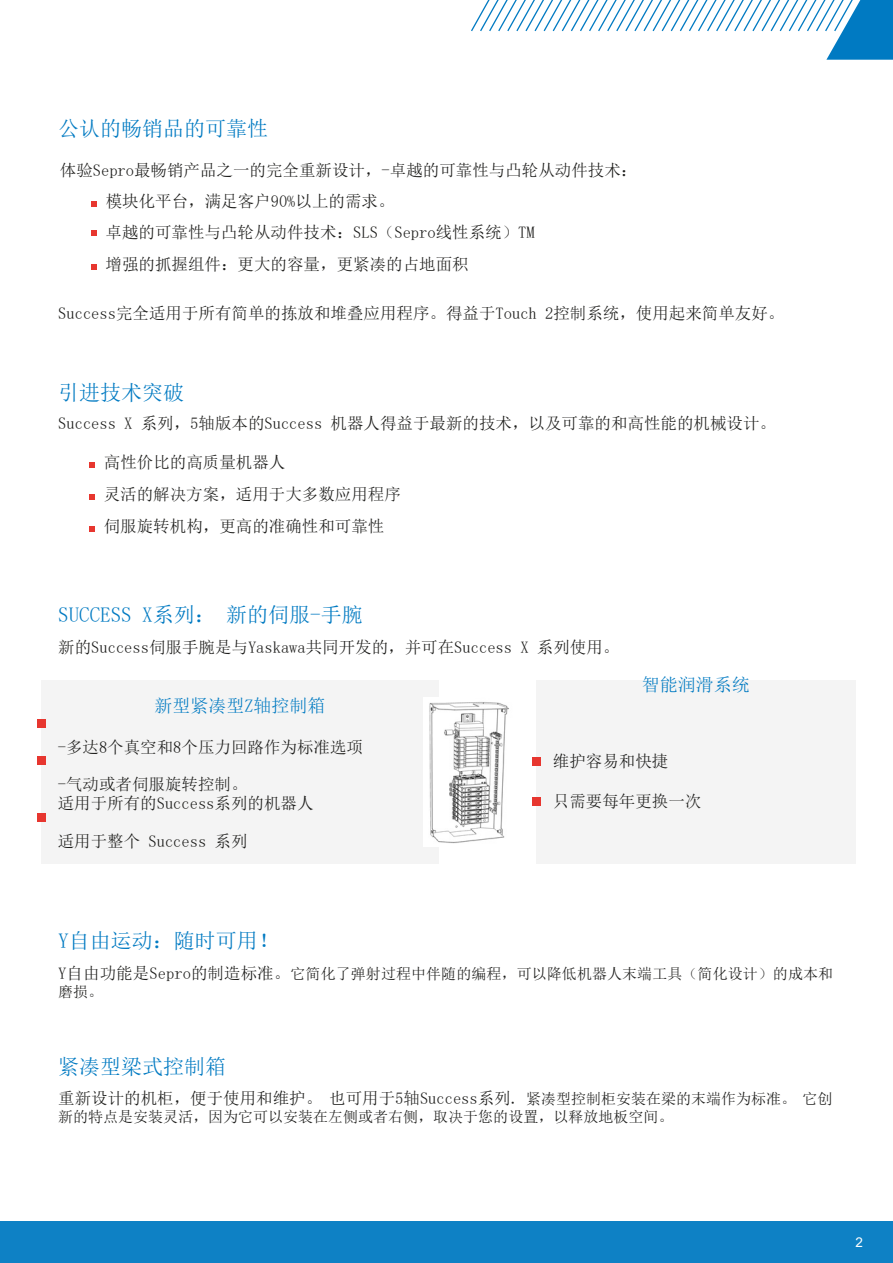
<style>
.page{position:relative;width:893px;height:1263px;background:#fff}
.page>*{position:absolute;margin:0;border:0;box-sizing:border-box;transform-origin:0 0}
.t1{font:21.15px "Sim Sun";color:#007ac2}
.t2{font:21px "Sim Sun";color:#007ac2}
.t3{font:18px "Sim Sun";color:#007ac2}
.t4{font:16.5px/19.8px "Sim Sun";color:#1d1d1b}
.t5{font:15px/18px "Sim Sun";color:#1d1d1b}
.t6{font:13.5px "Arial";color:#fff}
.s1{font-size:16.5px}
.s2{font-size:15px}
</style>
<div class="page">
<svg style="left:471px;top:0;width:422px;height:60px"></svg>
<div style="left:0;top:1221px;width:893px;height:42px;background:#0e81c5"></div>
<svg style="left:91px;top:201px;width:5px;height:6px"></svg>
<svg style="left:91px;top:230px;width:5px;height:6px"></svg>
<svg style="left:91px;top:264px;width:5px;height:6px"></svg>
<svg style="left:89px;top:462px;width:6px;height:6px"></svg>
<svg style="left:89px;top:494px;width:6px;height:6px"></svg>
<svg style="left:89px;top:526px;width:6px;height:6px"></svg>
<div style="left:41px;top:680px;width:398px;height:183px;background:#f4f4f4"></div>
<div style="left:37px;top:719px;width:8px;height:9px;background:#e7362f"></div>
<div style="left:37px;top:756px;width:8px;height:8px;background:#e7362f"></div>
<div style="left:536px;top:680px;width:320px;height:183px;background:#f4f4f4"></div>
<div style="left:532px;top:757px;width:9px;height:8px;background:#e7362f"></div>
<div style="left:532px;top:797px;width:9px;height:8px;background:#e7362f"></div>
<div style="left:37px;top:813px;width:8px;height:8px;background:#e7362f"></div>
<img style="left:423px;top:697px;width:86px;height:149px">
<p class="t1" style="left:58px;top:118px;width:212px">公认的畅销品的可靠性</p>
<p class="t4" style="left:60px;top:160px;width:579px">体验Sepro最畅销产品之一的完全重新设计，-卓越的可靠性与凸轮从动件技术：</p>
<p class="t4" style="left:106px;top:191px;width:290px">模块化平台，满足客户90%以上的需求。</p>
<p class="t4" style="left:106px;top:222px;width:431px">卓越的可靠性与凸轮从动件技术：SLS（Sepro线性系统）TM</p>
<p class="t4" style="left:106px;top:254px;width:364px">增强的抓握组件：更大的容量，更紧凑的占地面积</p>
<p class="t4" style="left:58px;top:303px;width:727px">Success完全适用于所有简单的拣放和堆叠应用程序。得益于Touch 2控制系统，使用起来简单友好。</p>
<p class="t1" style="left:58px;top:382px;width:128px">引进技术突破</p>
<p class="t4" style="left:58px;top:414px;width:719px">Success X 系列，5轴版本的Success 机器人得益于最新的技术，以及可靠的和高性能的机械设计。</p>
<p class="t4" style="left:104px;top:452px;width:183px">高性价比的高质量机器人</p>
<p class="t4" style="left:104px;top:484px;width:298px">灵活的解决方案，适用于大多数应用程序</p>
<p class="t4" style="left:104px;top:516px;width:282px">伺服旋转机构，更高的准确性和可靠性</p>
<p class="t2" style="left:58px;top:604px;width:306px">SUCCESS X系列： 新的伺服-手腕</p>
<p class="t4" style="left:58px;top:637px;width:562px">新的Success伺服手腕是与Yaskawa共同开发的，并可在Success X 系列使用。</p>
<p class="t3" style="left:642px;top:675px;width:109px">智能润滑系统</p>
<p class="t3" style="left:155px;top:696px;width:172px">新型紧凑型Z轴控制箱</p>
<p class="t4" style="left:58px;top:737px;width:307px">-多达8个真空和8个压力回路作为标准选项</p>
<p class="t4" style="left:58px;top:774px;width:257px">-气动或者伺服旋转控制。<br>适用于所有的Success系列的机器人</p>
<p class="t4" style="left:58px;top:831px;width:191px">适用于整个 Success 系列</p>
<p class="t2" style="left:58px;top:930px;width:222px">Y自由运动：随时可用！</p>
<p class="t4" style="left:553px;top:751px;width:117px">维护容易和快捷</p>
<p class="t4" style="left:553px;top:791px;width:150px">只需要每年更换一次</p>
<p class="t5" style="left:58px;top:964px;width:776px"><span class="s1">Y自由功能是Sepro的制造标准。</span>它简化了弹射过程中伴随的编程，可以降低机器人末端工具（简化设计）的成本和磨损。</p>
<p class="t2" style="left:58px;top:1056px;width:170px">紧凑型梁式控制箱</p>
<p class="t4" style="left:58px;top:1088px;width:776px">重新设计的机柜，便于使用和维护。 也可用于5轴Success系列. <span class="s2">紧凑型控制柜安装在梁的末端作为标准。 它创</span></p>
<p class="t5" style="left:58px;top:1107px;width:616px">新的特点是安装灵活，因为它可以安装在左侧或者右侧，取决于您的设置，以释放地板空间。</p>
<p class="t6" style="left:856px;top:1233px;width:9px">2</p>
</div>
